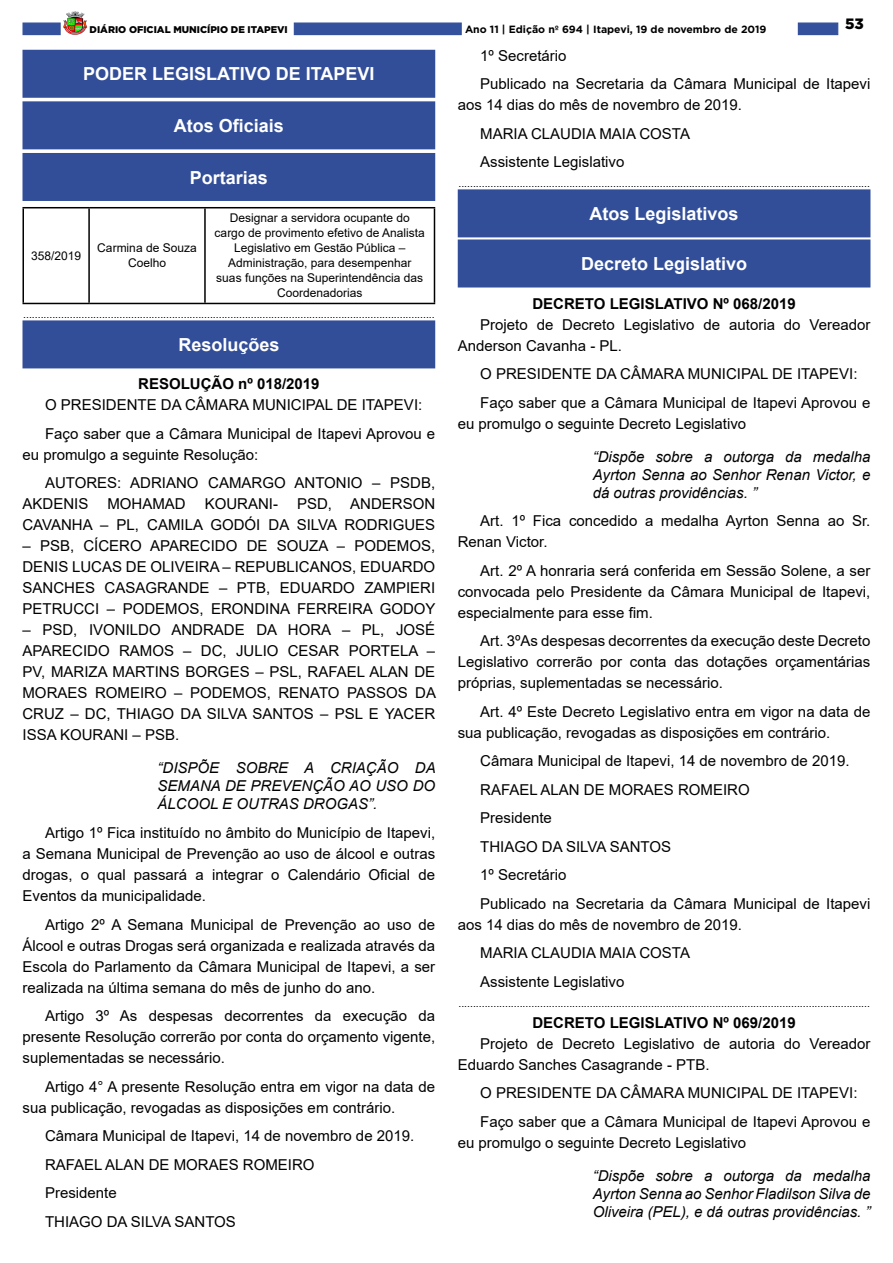
<style>
.page{position:relative;width:893px;height:1263px;background:#fff}
.page>*{position:absolute;margin:0;border:0;box-sizing:border-box;transform-origin:0 0}
.t1{font:700 18px "Arial";color:#fff}
._2_-_Corpo{font:15px/21px "Arial";color:#000}
._3_-_Ementa{font:italic 15px/18px "Arial";color:#000;text-align:justify}
._1_-_Cabeçalho{font:700 15px "Arial";color:#000}
.t2{font:900 15px "Gotham";color:#000}
._8_-_Orçamento{font:12px/15px "Arial";color:#000;text-align:center}
._4_-_Fim{font:10.5px "Arial";color:#000}
.t3{font:700 10.5px "Gotham";color:#000}
.t4{font:900 9.75px "Gotham";color:#000}
</style>
<div class="page">
<div style="left:22px;top:23px;width:39px;height:12px;background:#34519d;border:1px solid #334f9b"></div>
<div style="left:798px;top:23px;width:40px;height:12px;background:#34519d"></div>
<img style="left:63px;top:11px;width:24px;height:24px">
<div style="left:294px;top:23px;width:168px;height:12px;background:#34519d"></div>
<div style="left:23px;top:50px;width:412px;height:47px;background:#324e99"></div>
<div style="left:22px;top:50px;width:413px;height:48px;border:1px solid #324e99"></div>
<div style="left:23px;top:102px;width:412px;height:47px;background:#324e99"></div>
<div style="left:22px;top:101px;width:413px;height:48px;border:1px solid #324e99"></div>
<div style="left:23px;top:154px;width:412px;height:46px;background:#324e99"></div>
<div style="left:22px;top:153px;width:413px;height:48px;border:1px solid #324e99"></div>
<hr style="left:22px;top:207px;width:67px;height:1px;background:#000">
<hr style="left:22px;top:208px;width:2px;height:95px;background:#000">
<hr style="left:89px;top:207px;width:116px;height:1px;background:#000">
<hr style="left:88px;top:208px;width:2px;height:95px;background:#000">
<hr style="left:205px;top:207px;width:230px;height:1px;background:#000">
<hr style="left:204px;top:208px;width:2px;height:95px;background:#000">
<hr style="left:434px;top:208px;width:1px;height:95px;background:#000">
<hr style="left:22px;top:303px;width:67px;height:1px;background:#000">
<hr style="left:89px;top:303px;width:116px;height:1px;background:#000">
<hr style="left:205px;top:303px;width:230px;height:1px;background:#000">
<div style="left:23px;top:321px;width:412px;height:47px;background:#324e99"></div>
<div style="left:22px;top:320px;width:413px;height:48px;border:1px solid #324e99"></div>
<div style="left:458px;top:190px;width:412px;height:47px;background:#324e99"></div>
<div style="left:458px;top:189px;width:412px;height:48px;border:1px solid #324e99"></div>
<div style="left:458px;top:240px;width:412px;height:47px;background:#324e99"></div>
<div style="left:458px;top:239px;width:412px;height:48px;border:1px solid #324e99"></div>
<p class="t4" style="left:90px;top:23px;width:200px">DIÁRIO OFICIAL MUNICÍPIO DE ITAPEVI</p>
<p class="t3" style="left:465px;top:22px;width:303px">Ano 11 | Edição nº 694 | Itapevi, 19 de novembro de 2019</p>
<p class="t2" style="left:845px;top:13px;width:20px">53</p>
<p class="t1" style="left:83px;top:61px;width:293px">PODER LEGISLATIVO DE ITAPEVI</p>
<p class="t1" style="left:174px;top:113px;width:112px">Atos Oficiais</p>
<p class="t1" style="left:190px;top:164px;width:80px">Portarias</p>
<p class="_8_-_Orçamento" style="left:215px;top:211px;width:212px">Designar a servidora ocupante do cargo de provimento efetivo de Analista<br>Legislativo em Gestão Pública –<br>Administração, para desempenhar suas funções na Superintendência das<br>Coordenadorias</p>
<p class="_4_-_Fim" style="left:23px;top:307px;width:413px">.............................................................................................................................................</p>
<p class="t1" style="left:178px;top:332px;width:103px">Resoluções</p>
<p class="_1_-_Cabeçalho" style="left:138px;top:374px;width:183px">RESOLUÇÃO nº 018/2019</p>
<p class="_2_-_Corpo" style="left:45px;top:395px;width:379px">O PRESIDENTE DA CÂMARA MUNICIPAL DE ITAPEVI:</p>
<p class="_2_-_Corpo" style="left:22px;top:423px;width:414px;text-indent:22px">Faço saber que a Câmara Municipal de Itapevi Aprovou e eu promulgo a seguinte Resolução:</p>
<p class="_2_-_Corpo" style="left:22px;top:473px;width:414px;text-indent:22px">AUTORES: ADRIANO CAMARGO ANTONIO – PSDB,<br>AKDENIS</p>
<p class="_8_-_Orçamento" style="left:31px;top:248px;width:52px">358/2019</p>
<p class="_8_-_Orçamento" style="left:97px;top:241px;width:101px">Carmina de Souza<br>Coelho</p>
<p class="_2_-_Corpo" style="left:22px;top:494px;width:414px;text-align:right">PSD, ANDERSON<br>CAVANHA – PL, CAMILA GODÓI DA SILVA RODRIGUES</p>
<p class="_2_-_Corpo" style="left:22px;top:536px;width:414px;text-align:justify">– PSB, CÍCERO APARECIDO DE SOUZA – PODEMOS, DENIS LUCAS DE OLIVEIRA – REPUBLICANOS, EDUARDO SANCHES CASAGRANDE – PTB, EDUARDO ZAMPIERI PETRUCCI – PODEMOS, ERONDINA FERREIRA GODOY</p>
<p class="_2_-_Corpo" style="left:22px;top:620px;width:415px;text-align:justify">– PSD, IVONILDO ANDRADE DA HORA – PL, JOSÉ APARECIDO RAMOS – DC, JULIO CESAR PORTELA – PV, MARIZA MARTINS BORGES – PSL, RAFAEL ALAN DE MORAES ROMEIRO – PODEMOS, RENATO PASSOS DA CRUZ – DC, THIAGO DA SILVA SANTOS – PSL E YACER ISSA KOURANI – PSB.</p>
<p class="_3_-_Ementa" style="left:158px;top:759px;width:280px">“DISPÕE SOBRE A CRIAÇÃO DA SEMANA DE PREVENÇÃO AO USO DO ÁLCOOL E OUTRAS DROGAS”.</p>
<p class="_2_-_Corpo" style="left:22px;top:822px;width:414px;text-align:justify;text-indent:22px">Artigo 1º Fica instituído no âmbito do Município de Itapevi, a Semana Municipal de Prevenção ao uso de álcool e outras drogas, o qual passará a integrar o Calendário Oficial de Eventos da municipalidade.</p>
<p class="_2_-_Corpo" style="left:22px;top:914px;width:414px;text-align:justify;text-indent:22px">Artigo 2º A Semana Municipal de Prevenção ao uso de Álcool e outras Drogas será organizada e realizada através da Escola do Parlamento da Câmara Municipal de Itapevi, a ser realizada na última semana do mês de junho do ano.</p>
<p class="_2_-_Corpo" style="left:22px;top:1005px;width:414px;text-align:justify;text-indent:22px">Artigo 3º As despesas decorrentes da execução da presente Resolução correrão por conta do orçamento vigente, suplementadas se necessário.</p>
<p class="_2_-_Corpo" style="left:22px;top:1076px;width:414px;text-indent:22px">Artigo 4° A presente Resolução entra em vigor na data de sua publicação, revogadas as disposições em contrário.</p>
<p class="_2_-_Corpo" style="left:45px;top:1125px;width:371px">Câmara Municipal de Itapevi, 14 de novembro de 2019.</p>
<p class="_2_-_Corpo" style="left:45px;top:1154px;width:271px">RAFAEL ALAN DE MORAES ROMEIRO</p>
<p class="_2_-_Corpo" style="left:45px;top:1182px;width:73px">Presidente</p>
<p class="_2_-_Corpo" style="left:45px;top:1211px;width:192px">THIAGO DA SILVA SANTOS</p>
<p class="_2_-_Corpo" style="left:107px;top:494px;width:80px">MOHAMAD</p>
<p class="_2_-_Corpo" style="left:205px;top:494px;width:75px">KOURANI-</p>
<p class="_2_-_Corpo" style="left:480px;top:45px;width:88px">1º Secretário</p>
<p class="_2_-_Corpo" style="left:458px;top:73px;width:414px;text-indent:22px">Publicado na Secretaria da Câmara Municipal de Itapevi aos 14 dias do mês de novembro de 2019.</p>
<p class="_2_-_Corpo" style="left:480px;top:123px;width:211px">MARIA CLAUDIA MAIA COSTA</p>
<p class="_2_-_Corpo" style="left:480px;top:151px;width:146px">Assistente Legislativo</p>
<p class="_4_-_Fim" style="left:458px;top:176px;width:413px">.............................................................................................................................................</p>
<p class="t1" style="left:590px;top:201px;width:151px">Atos Legislativos</p>
<p class="t1" style="left:581px;top:251px;width:168px">Decreto Legislativo</p>
<p class="_1_-_Cabeçalho" style="left:532px;top:293px;width:265px">DECRETO LEGISLATIVO Nº 068/2019</p>
<p class="_2_-_Corpo" style="left:458px;top:314px;width:414px;text-indent:22px">Projeto de Decreto Legislativo de autoria do Vereador<br>Anderson Cavanha - PL.</p>
<p class="_2_-_Corpo" style="left:480px;top:363px;width:379px">O PRESIDENTE DA CÂMARA MUNICIPAL DE ITAPEVI:</p>
<p class="_2_-_Corpo" style="left:458px;top:392px;width:414px;text-indent:22px">Faço saber que a Câmara Municipal de Itapevi Aprovou e eu promulgo o seguinte Decreto Legislativo</p>
<p class="_3_-_Ementa" style="left:593px;top:447px;width:279px">“Dispõe sobre a outorga da medalha Ayrton Senna ao Senhor Renan Victor, e dá outras providências. ”</p>
<p class="_2_-_Corpo" style="left:458px;top:510px;width:414px;text-indent:22px">Art. 1º Fica concedido a medalha Ayrton Senna ao Sr.<br>Renan Victor.</p>
<p class="_2_-_Corpo" style="left:458px;top:560px;width:414px;text-align:justify;text-indent:22px">Art. 2º A honraria será conferida em Sessão Solene, a ser convocada pelo Presidente da Câmara Municipal de Itapevi, especialmente para esse fim.</p>
<p class="_2_-_Corpo" style="left:458px;top:630px;width:414px;text-align:justify;text-indent:22px">Art. 3ºAs despesas decorrentes da execução deste Decreto Legislativo correrão por conta das dotações orçamentárias próprias, suplementadas se necessário.</p>
<p class="_2_-_Corpo" style="left:458px;top:701px;width:414px;text-indent:22px">Art. 4º Este Decreto Legislativo entra em vigor na data de sua publicação, revogadas as disposições em contrário.</p>
<p class="_2_-_Corpo" style="left:480px;top:750px;width:371px">Câmara Municipal de Itapevi, 14 de novembro de 2019.</p>
<p class="_2_-_Corpo" style="left:480px;top:779px;width:271px">RAFAEL ALAN DE MORAES ROMEIRO</p>
<p class="_2_-_Corpo" style="left:480px;top:807px;width:73px">Presidente</p>
<p class="_2_-_Corpo" style="left:480px;top:836px;width:192px">THIAGO DA SILVA SANTOS</p>
<p class="_2_-_Corpo" style="left:480px;top:864px;width:88px">1º Secretário</p>
<p class="_2_-_Corpo" style="left:458px;top:893px;width:414px;text-indent:22px">Publicado na Secretaria da Câmara Municipal de Itapevi aos 14 dias do mês de novembro de 2019.</p>
<p class="_2_-_Corpo" style="left:480px;top:942px;width:211px">MARIA CLAUDIA MAIA COSTA</p>
<p class="_2_-_Corpo" style="left:480px;top:971px;width:146px">Assistente Legislativo</p>
<p class="_4_-_Fim" style="left:458px;top:996px;width:413px">.............................................................................................................................................</p>
<p class="_1_-_Cabeçalho" style="left:532px;top:1012px;width:265px">DECRETO LEGISLATIVO Nº 069/2019</p>
<p class="_2_-_Corpo" style="left:458px;top:1033px;width:414px;text-indent:22px">Projeto de Decreto Legislativo de autoria do Vereador<br>Eduardo Sanches Casagrande - PTB.</p>
<p class="_2_-_Corpo" style="left:480px;top:1082px;width:379px">O PRESIDENTE DA CÂMARA MUNICIPAL DE ITAPEVI:</p>
<p class="_2_-_Corpo" style="left:458px;top:1111px;width:414px;text-indent:22px">Faço saber que a Câmara Municipal de Itapevi Aprovou e eu promulgo o seguinte Decreto Legislativo</p>
<p class="_3_-_Ementa" style="left:593px;top:1167px;width:279px">“Dispõe sobre a outorga da medalha Ayrton Senna ao Senhor Fladilson Silva de Oliveira (PEL), e dá outras providências. ”</p>
</div>
